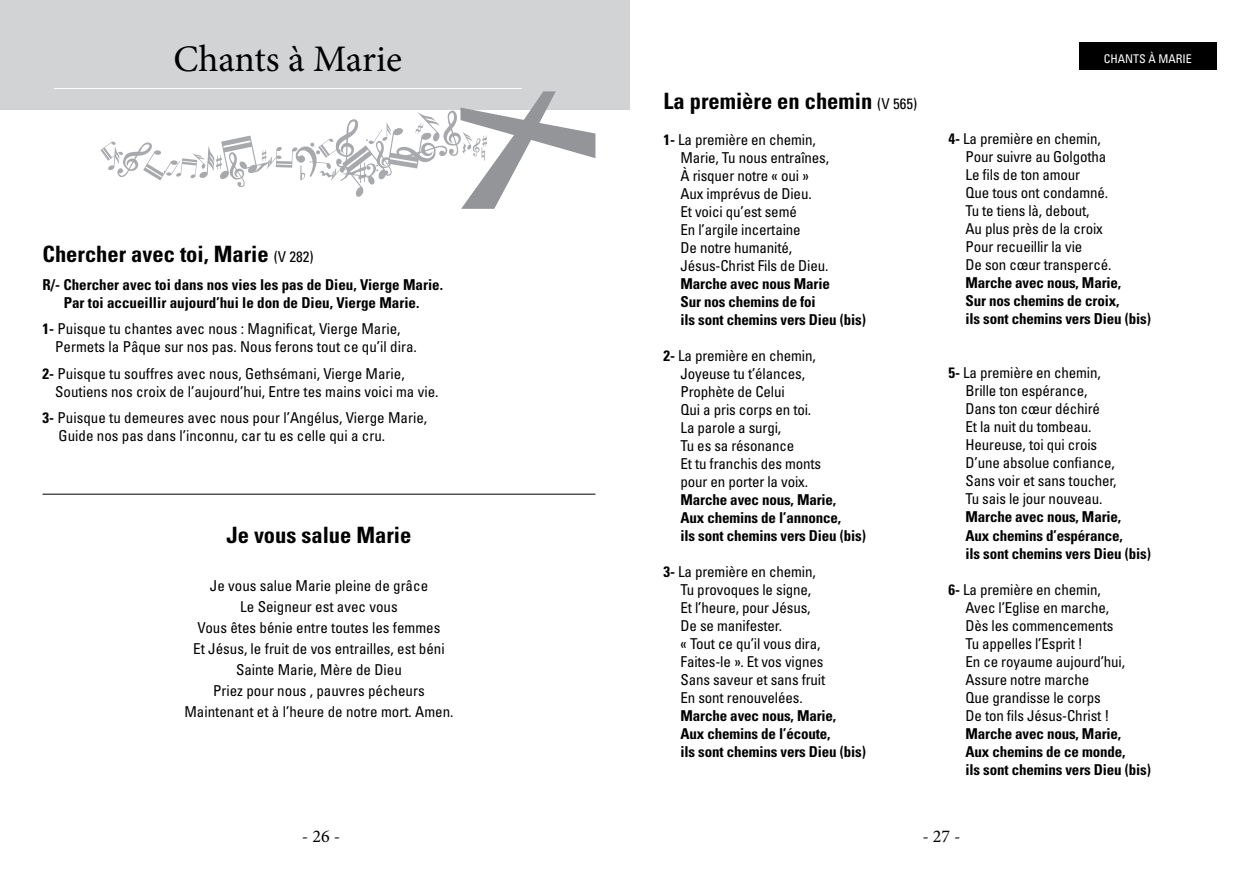
<style>
.page{position:relative;width:1259px;height:893px;background:#fff}
.page>*{position:absolute;margin:0;border:0;box-sizing:border-box;transform-origin:0 0}
.t1{font:37.5px "Minion Pro";color:#000}
.t2{font:700 condensed 22.5px "Univers";color:#000}
.t3{font:18px "Minion Pro";color:#000}
.t4{font:condensed 15px/18px "Univers";letter-spacing:-.01em;color:#000}
.t5{font:700 condensed 15px/18px "Univers";letter-spacing:-.01em;color:#000}
.t6{font:condensed 12px "Univers";color:#fff}
.s1{font-weight:400;font-size:15px}
.s2{font-weight:700}
</style>
<div class="page">
<div style="left:0;top:0;width:629px;height:109px;background:#d1d3d4"></div>
<hr style="left:54px;top:88px;width:468px;height:1px;background:#fff">
<svg style="left:100px;top:91px;width:495px;height:118px"></svg>
<hr style="left:43px;top:494px;width:552px;height:1px;background:#000">
<div style="left:1079px;top:43px;width:137px;height:27px;background:#000"></div>
<h1 class="t1" style="left:173px;top:34px;width:230px">Chants à Marie</h1>
<h2 class="t2" style="left:43px;top:241px;width:273px">Chercher avec toi, Marie <span class="s1">(V 282)</span></h2>
<p class="t5" style="left:43px;top:275px;width:402px;text-align:center">R/- Chercher avec toi dans nos vies les pas de Dieu, Vierge Marie.<br>Par toi accueillir aujourd’hui le don de Dieu, Vierge Marie.</p>
<p class="t4" style="left:55px;top:320px;width:363px;text-indent:-13px"><span class="s2">1-</span> Puisque tu chantes avec nous : Magnificat, Vierge Marie,<br>Permets la Pâque sur nos pas. Nous ferons tout ce qu’il dira.</p>
<p class="t4" style="left:55px;top:364px;width:385px;text-indent:-13px"><span class="s2">2-</span> Puisque tu souffres avec nous, Gethsémani, Vierge M arie,<br>Soutiens nos croix de l’aujourd’hui, Entre tes mains voici ma vie.</p>
<p class="t4" style="left:59px;top:409px;width:370px;text-indent:-16px"><span class="s2">3-</span> Puisque tu demeures avec nous pour l’Angélus, Vierge Marie,<br>Guide nos pas dans l’inconnu, car tu es celle qui a cru.</p>
<h2 class="t2" style="left:226px;top:521px;width:186px">Je vous salue Marie</h2>
<p class="t4" style="left:184px;top:575px;width:271px;line-height:21px;text-align:center">Je vous salue Marie pleine de grâce<br>Le Seigneur est avec vous<br>Vous êtes bénie entre toutes les femmes<br>Et Jésus, le fruit de vos entrailles, est béni Sainte Marie, Mère de Dieu<br>Priez pour nous , pauvres pécheurs Maintenant et à l’heure de notre mort. Amen.</p>
<h2 class="t2" style="left:663px;top:88px;width:255px">La première en chemin <span class="s1">(V 565)</span></h2>
<p class="t4" style="left:680px;top:130px;width:150px;text-indent:-17px"><span class="s2">1-</span> La première en chemin,<br>M arie, Tu nous entraînes,<br>À risquer notre « oui »<br>Aux imprévus de Dieu.<br>Et voici qu’est semé<br>En l’argile incertaine<br>De notre humanité,<br>Jésus-Christ Fils de Dieu.</p>
<p class="t5" style="left:680px;top:274px;width:187px">Marche avec nous Marie<br>Sur nos chemins de foi<br>ils sont chemins vers Dieu (bis)</p>
<p class="t4" style="left:680px;top:346px;width:142px;text-indent:-17px"><span class="s2">2-</span> La première en chemin,<br>Joyeuse tu t’élances,<br>Prophète de Celui<br>Qui a pris corps en toi.<br>La parole a surgi,<br>Tu es sa résonance<br>Et tu franchis des monts pour en porter la voix.</p>
<p class="t5" style="left:680px;top:490px;width:187px">Marche avec nous, Marie,<br>Aux chemins de l’annonce,<br>ils sont chemins vers Dieu (bis)</p>
<p class="t4" style="left:680px;top:562px;width:146px;text-indent:-17px"><span class="s2">3-</span> La première en chemin,<br>Tu provoques le signe,<br>Et l’heure, pour Jésus,<br>De se manifester.<br>« Tout ce qu’il vous dira,<br>Faites-le ». Et vos vignes<br>Sans saveur et sans fruit<br>En sont renouvelées.</p>
<p class="t5" style="left:680px;top:706px;width:187px">Marche avec nous, Marie,<br>Aux chemins de l’écoute,<br>ils sont chemins vers Dieu (bis)</p>
<p class="t6" style="left:1103px;top:51px;width:8px">chants</p>
<p class="t6" style="left:1148px;top:51px;width:27px">à marie</p>
<p class="t4" style="left:965px;top:130px;width:147px;text-indent:-17px"><span class="s2">4-</span> La première en chemin,<br>Pour suivre au Golgotha<br>Le fils de ton amour<br>Que tous ont condamné.<br>Tu te tiens là, debout,<br>Au plus près de la croix<br>Pour recueillir la vie<br>De son cœur transpercé.</p>
<p class="t5" style="left:965px;top:274px;width:187px">Marche avec nous, Marie,<br>Sur nos chemins de croix,<br>ils sont chemins vers Dieu (bis)</p>
<p class="t4" style="left:965px;top:364px;width:152px;text-indent:-17px"><span class="s2">5-</span> La première en chemin,<br>Brille ton espérance,<br>Dans ton cœur déchiré<br>Et la nuit du tombeau.<br>Heureuse, toi qui crois<br>D’une absolue confiance,<br>Sans voir et sans toucher,<br>Tu sais le jour nouveau.</p>
<p class="t5" style="left:965px;top:508px;width:187px">Marche avec nous, Marie,<br>Aux chemins d’espérance,<br>ils sont chemins vers Dieu (bis)</p>
<p class="t4" style="left:965px;top:580px;width:161px;text-indent:-17px"><span class="s2">6-</span> La première en chemin,<br>Avec l’Eglise en marche,<br>Dès les commencements<br>Tu appelles l’Esprit !<br>En ce royaume aujourd’hui,<br>Assure notre marche<br>Que grandisse le corps<br>De ton fils Jésus-Christ !</p>
<p class="t5" style="left:965px;top:724px;width:187px">Marche avec nous, Marie,<br>Aux chemins de ce monde,<br>ils sont chemins vers Dieu (bis)</p>
<p class="t3" style="left:302px;top:824px;width:40px">- 26 -</p>
<p class="t3" style="left:922px;top:824px;width:40px">- 27 -</p>
</div>
